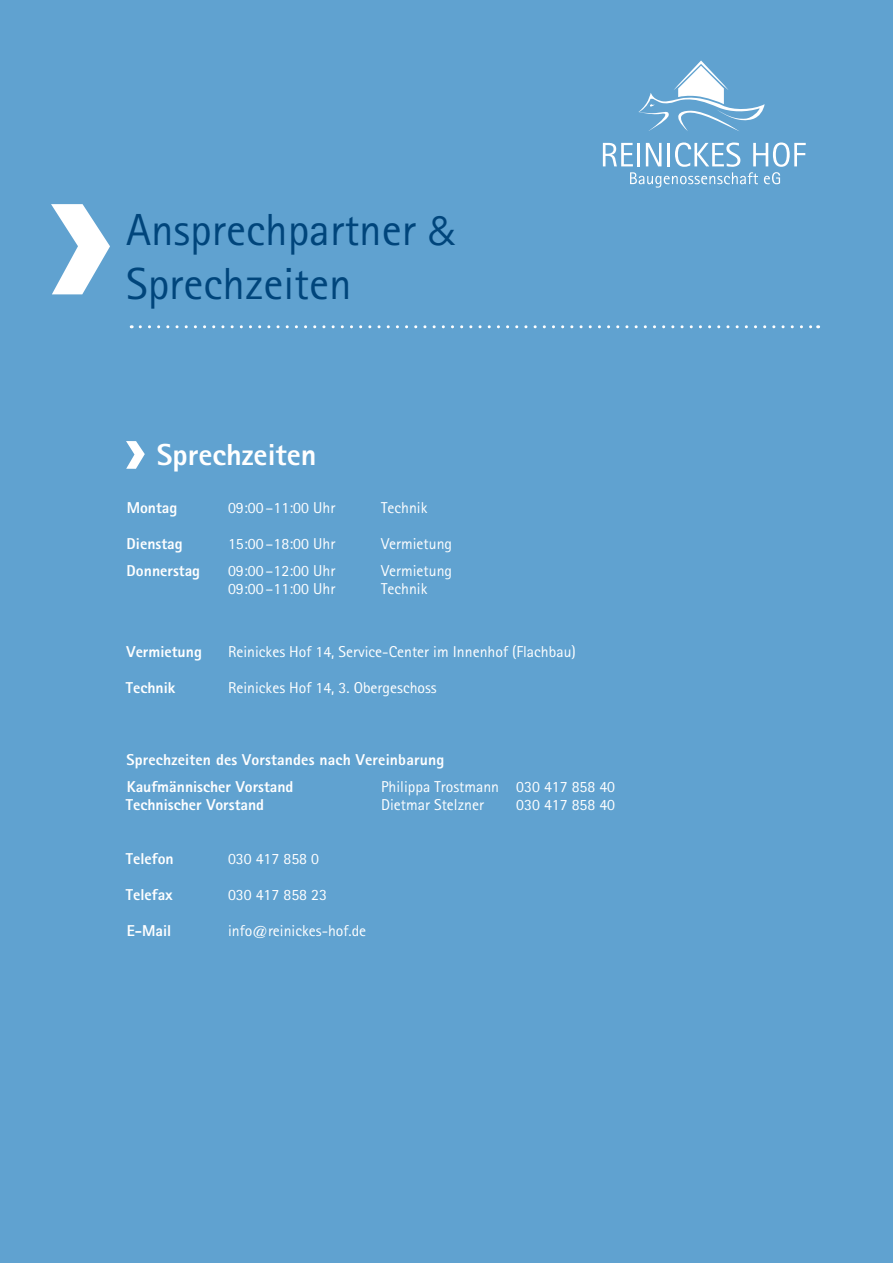
<style>
.page{position:relative;width:893px;height:1263px;background:#60a2d0}
.page>*{position:absolute;margin:0;border:0;box-sizing:border-box;transform-origin:0 0}
.t1{font:45px/54px "Rotis Sans Serif";color:#00457b}
.t2{font:800 30.45px "Rotis Sans Serif";color:#fff}
.t3{font:15.75px "Rotis Sans Serif";color:#fff}
.t4{font:800 15.75px/27px "Rotis Sans Serif";color:#fff}
.s1{font-family:"Avenir";font-size:40.5px}
</style>
<div class="page">
<svg style="left:140px;top:325px;width:679px;height:3px"></svg>
<svg style="left:51px;top:204px;width:59px;height:90px"></svg>
<svg style="left:126px;top:441px;width:19px;height:28px"></svg>
<svg style="left:638px;top:60px;width:127px;height:71px"></svg>
<svg style="left:603px;top:142px;width:203px;height:46px"></svg>
<h1 class="t1" style="left:126px;top:202px;width:332px">Ansprechpartner <span class="s1">&amp;<br></span>Sprechzeiten</h1>
<h2 class="t2" style="left:157px;top:436px;width:161px">Sprechzeiten</h2>
<p class="t4" style="left:127px;top:494px;width:52px">Montag</p>
<p class="t3" style="left:228px;top:498px;width:109px">09:00 –11:00 Uhr</p>
<p class="t3" style="left:381px;top:498px;width:48px">Technik</p>
<p class="t4" style="left:127px;top:530px;width:57px">Dienstag</p>
<p class="t3" style="left:228px;top:534px;width:109px">15:00–18:00 Uhr</p>
<p class="t3" style="left:381px;top:534px;width:73px">Vermietung</p>
<p class="t4" style="left:127px;top:557px;width:75px">Donnerstag</p>
<p class="t3" style="left:228px;top:561px;width:109px">09:00 –12:00 Uhr</p>
<p class="t3" style="left:381px;top:561px;width:73px">Vermietung</p>
<p class="t3" style="left:228px;top:579px;width:109px">09:00–11:00 Uhr</p>
<p class="t3" style="left:381px;top:579px;width:48px">Technik</p>
<p class="t4" style="left:127px;top:638px;width:77px">Vermietung</p>
<p class="t3" style="left:228px;top:642px;width:349px">Reinickes Hof 14, Service-Center im Innenhof (Flachbau)</p>
<p class="t4" style="left:126px;top:674px;width:51px">Technik</p>
<p class="t3" style="left:228px;top:678px;width:210px">Reinickes Hof 14, 3. Obergeschoss</p>
<p class="t4" style="left:126px;top:746px;width:319px">Sprechzeiten des Vorstandes nach Vereinbarung<br>Kaufmännischer Vorstand</p>
<p class="t3" style="left:381px;top:777px;width:236px">Philippa Trostmann 030 417 858 40</p>
<p class="t4" style="left:126px;top:791px;width:140px">Technischer Vorstand</p>
<p class="t3" style="left:381px;top:795px;width:104px">Dietmar Stelzner</p>
<p class="t3" style="left:516px;top:795px;width:100px">030 417 858 40</p>
<p class="t4" style="left:126px;top:845px;width:49px">Telefon</p>
<p class="t3" style="left:228px;top:849px;width:92px">030 417 858 0</p>
<p class="t4" style="left:126px;top:881px;width:48px">Telefax</p>
<p class="t3" style="left:228px;top:885px;width:100px">030 417 858 23</p>
<p class="t4" style="left:127px;top:917px;width:46px">E-Mail</p>
<p class="t3" style="left:228px;top:921px;width:140px">info@reinickes-hof.de</p>
</div>
